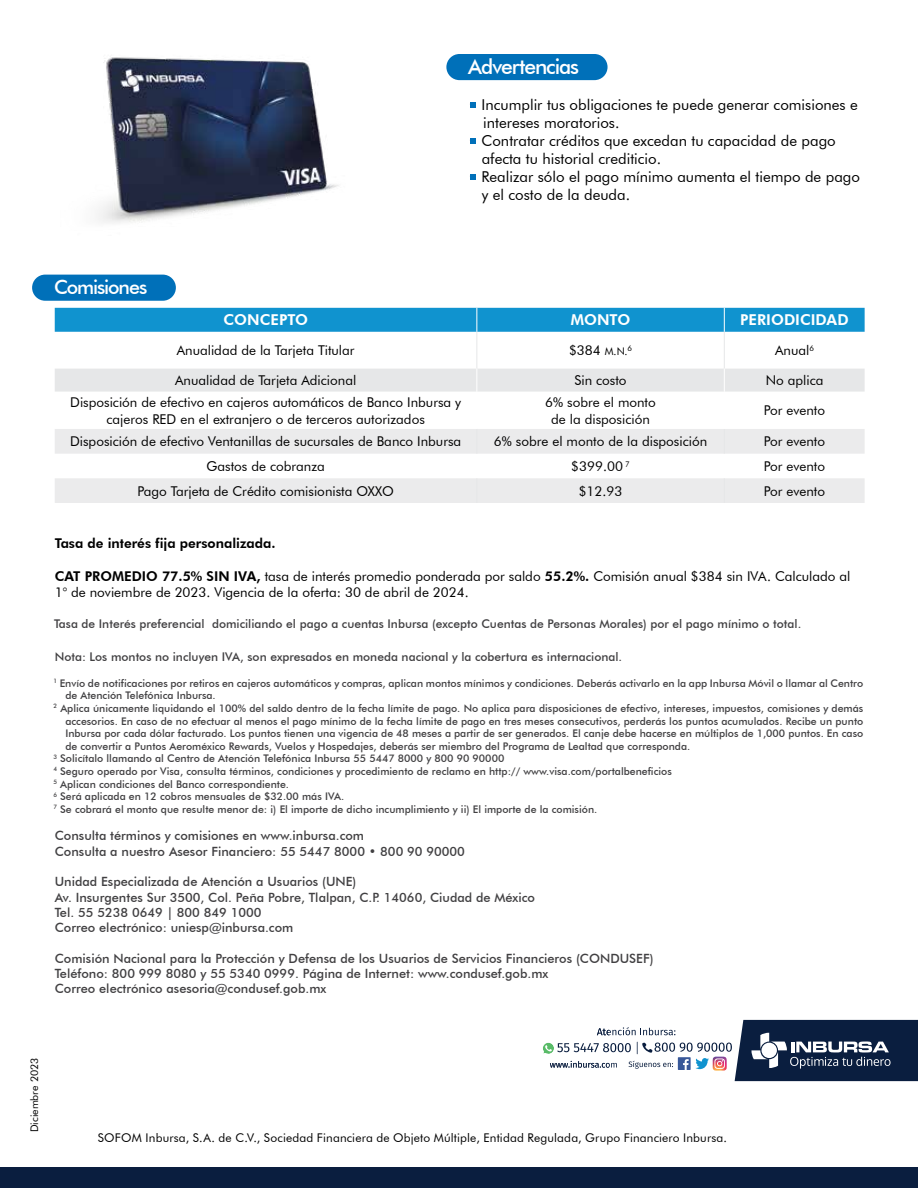
<style>
.page{position:relative;width:918px;height:1188px;background:#fff}
.page>*{position:absolute;margin:0;border:0;box-sizing:border-box;transform-origin:0 0}
.t1{font:500 21px "Futura BT";letter-spacing:-.05em;color:#fff}
.t2{font:500 19.5px "Futura BT";letter-spacing:-.055em;color:#fff}
.t3{font:15px/18px "Futura BT";color:#000}
.t4{font:800 15px "Futura BT";color:#fff}
.t5{font:13.5px/16.2px "Futura BT";color:#000;text-align:center}
.t6{font:800 13.5px "Futura BT";color:#000}
.t7{font:500 12.75px/15.3px "Futura BT";color:#414042}
.t8{font:500 12px "Futura BT";color:#414042}
.t9{font:12px "Futura BT";letter-spacing:.015em;color:#000}
.t10{font:500 10.5px "Futura BT";color:#414042}
.t11{font:10.5px "Futura BT";color:#000}
.s1{font-size:10.5px}
.s2{font-weight:800}
</style>
<div class="page">
<div style="left:1px;top:1167px;width:917px;height:21px;background:#0a1e3f"></div>
<div style="left:32px;top:275px;width:144px;height:26px;background:#0070b9;border-radius:13px"></div>
<svg style="left:55px;top:429px;width:810px;height:74px;fill:#ebebec"></svg>
<div style="left:55px;top:308px;width:810px;height:24px;background:#1093cf"></div>
<hr style="left:477px;top:332px;width:1px;height:37px;background:#e6e7e8">
<hr style="left:724px;top:332px;width:1px;height:37px;background:#e6e7e8">
<svg style="left:477px;top:429px;width:1px;height:25px"></svg>
<svg style="left:724px;top:429px;width:1px;height:25px"></svg>
<svg style="left:477px;top:478px;width:1px;height:25px"></svg>
<svg style="left:724px;top:478px;width:1px;height:25px"></svg>
<div style="left:55px;top:369px;width:810px;height:23px;background:#e6e7e8"></div>
<div style="left:446px;top:54px;width:162px;height:26px;background:#0070b9;border-radius:13px"></div>
<svg style="left:470px;top:102px;width:6px;height:5px"></svg>
<svg style="left:470px;top:138px;width:6px;height:6px"></svg>
<svg style="left:470px;top:174px;width:6px;height:6px"></svg>
<img style="left:60px;top:57px;width:279px;height:244px">
<svg style="left:543px;top:1020px;width:375px;height:61px"></svg>
<h1 class="t1" style="left:468px;top:54px;width:112px">Advertencias</h1>
<h3 class="t3" style="left:483px;top:96px;width:376px;text-indent:-15px">• Incumplir tus obligaciones te puede generar comisiones e intereses moratorios.</h3>
<h3 class="t3" style="left:482px;top:132px;width:355px;text-indent:-14px">• Contratar créditos que excedan tu capacidad de pago afecta tu historial crediticio.</h3>
<h3 class="t3" style="left:482px;top:168px;width:380px;text-indent:-14px">• Realizar sólo el pago mínimo aumenta el tiempo de pago y el costo de la deuda.</h3>
<h2 class="t2" style="left:54px;top:276px;width:95px">Comisiones</h2>
<h3 class="t4" style="left:223px;top:311px;width:86px">CONCEPTO</h3>
<h3 class="t4" style="left:571px;top:311px;width:61px">MONTO</h3>
<h3 class="t4" style="left:740px;top:311px;width:110px">PERIODICIDAD</h3>
<p class="t5" style="left:177px;top:342px;width:179px">Anualidad de la Tarjeta Titular</p>
<p class="t5" style="left:569px;top:342px;width:65px">$384 <span class="s1">M.N.</span><sup>6</sup></p>
<p class="t5" style="left:775px;top:342px;width:40px">Anual<sup>6</sup></p>
<p class="t5" style="left:175px;top:372px;width:183px">Anualidad de Tarjeta Adicional</p>
<p class="t5" style="left:575px;top:372px;width:54px">Sin costo</p>
<p class="t5" style="left:766px;top:372px;width:59px">No aplica</p>
<p class="t5" style="left:70px;top:394px;width:392px">Disposición de efectivo en cajeros automáticos de Banco Inbursa y cajeros RED en el extranjero o de terceros autorizados</p>
<p class="t5" style="left:545px;top:394px;width:112px">6% sobre el monto de la disposición</p>
<p class="t5" style="left:764px;top:402px;width:63px">Por evento</p>
<p class="t5" style="left:70px;top:433px;width:393px">Disposición de efectivo Ventanillas de sucursales de Banco Inbursa</p>
<p class="t5" style="left:494px;top:433px;width:215px">6% sobre el monto de la disposición</p>
<p class="t5" style="left:764px;top:433px;width:63px">Por evento</p>
<p class="t5" style="left:207px;top:458px;width:120px">Gastos de cobranza</p>
<p class="t5" style="left:571px;top:458px;width:60px">$399.00 <sup>7</sup></p>
<p class="t5" style="left:764px;top:458px;width:63px">Por evento</p>
<p class="t5" style="left:138px;top:483px;width:258px">Pago Tarjeta de Crédito comisionista OXXO</p>
<p class="t5" style="left:579px;top:483px;width:45px">$12.93</p>
<p class="t5" style="left:764px;top:483px;width:63px">Por evento</p>
<p class="t6" style="left:55px;top:535px;width:222px">Tasa de interés fija personalizada.</p>
<p class="t5" style="left:55px;top:568px;width:797px;text-align:left"><span class="s2">CAT PROMEDIO 77.5% SIN IVA,</span> tasa de interés promedio ponderada por saldo <span class="s2">55.2%.</span> Comisión anual $384 sin IVA. Calculado al<br>1° de noviembre de 2023. Vigencia de la oferta: 30 de abril de 2024.</p>
<p class="t8" style="left:54px;top:616px;width:749px">Tasa de Interés preferencial domiciliando el pago a cuentas Inbursa (excepto Cuentas de Personas Morales) por el pago mínimo o total.</p>
<p class="t8" style="left:55px;top:650px;width:569px">Nota: Los montos no incluyen IVA, son expresados en moneda nacional y la cobertura es internacional.</p>
<p class="t10" style="left:53px;top:677px;width:811px"><sup>1</sup> Envío de notificaciones por retiros en cajeros automáticos y compras, aplican montos mínimos y condiciones. Deberás activarlo en la app Inbursa Móvil o llamar al Centro</p>
<p class="t10" style="left:65px;top:689px;width:152px">de Atención Telefónica Inbursa.</p>
<p class="t10" style="left:53px;top:702px;width:812px"><sup>2</sup> Aplica únicamente liquidando el 100% del saldo dentro de la fecha límite de pago. No aplica para disposiciones de efectivo, intereses, impuestos, comisiones y demás</p>
<p class="t10" style="left:65px;top:714px;width:799px">accesorios. En caso de no efectuar al menos el pago mínimo de la fecha límite de pago en tres meses consecutivos, perderás los puntos acumulados. Recibe un punto</p>
<p class="t10" style="left:65px;top:727px;width:799px">Inbursa por cada dólar facturado. Los puntos tienen una vigencia de 48 meses a partir de ser generados. El canje debe hacerse en múltiplos de 1,000 puntos. En caso</p>
<p class="t10" style="left:65px;top:740px;width:627px">de convertir a Puntos Aeroméxico Rewards, Vuelos y Hospedajes, deberás ser miembro del Programa de Lealtad que corresponda.</p>
<p class="t10" style="left:53px;top:752px;width:452px"><sup>3</sup> Solicítalo llamando al Centro de Atención Telefónica Inbursa 55 5447 8000 y 800 90 90000</p>
<p class="t10" style="left:53px;top:765px;width:620px"><sup>4</sup> Seguro operado por Visa, consulta términos, condiciones y procedimiento de reclamo en http:// www.visa.com/portalbeneficios</p>
<p class="t10" style="left:53px;top:777px;width:237px"><sup>5</sup> Aplican condiciones del Banco correspondiente.</p>
<p class="t10" style="left:53px;top:790px;width:293px"><sup>6</sup> Será aplicada en 12 cobros mensuales de $32.00 más IVA.</p>
<p class="t10" style="left:53px;top:803px;width:546px"><sup>7</sup> Se cobrará el monto que resulte menor de: i) El importe de dicho incumplimiento y ii) El importe de la comisión.</p>
<p class="t7" style="left:55px;top:828px;width:412px">Consulta términos y comisiones en www.inbursa.com<br>Consulta a nuestro Asesor Financiero: 55 5447 8000 • 800 90 90000</p>
<p class="t7" style="left:55px;top:874px;width:482px">Unidad Especializada de Atención a Usuarios (UNE)<br>Av. Insurgentes Sur 3500, Col. Peña Pobre, Tlalpan, C.P. 14060, Ciudad de México Tel. 55 5238 0649 | 800 849 1000<br>Correo electrónico: uniesp@inbursa.com</p>
<p class="t7" style="left:55px;top:951px;width:600px">Comisión Nacional para la Protección y Defensa de los Usuarios de Servicios Financieros (CONDUSEF)<br>Teléfono: 800 999 8080 y 55 5340 0999. Página de Internet: www.condusef.gob.mx<br>Correo electrónico asesoria@condusef.gob.mx</p>
<p class="t11" style="left:28px;top:1132px;width:76px;rotate:-90deg">Diciembre 2023</p>
<p class="t9" style="left:98px;top:1130px;width:631px">SOFOM Inbursa, S.A. de C.V., Sociedad Financiera de Objeto Múltiple, Entidad Regulada, Grupo Financiero Inbursa.</p>
</div>
